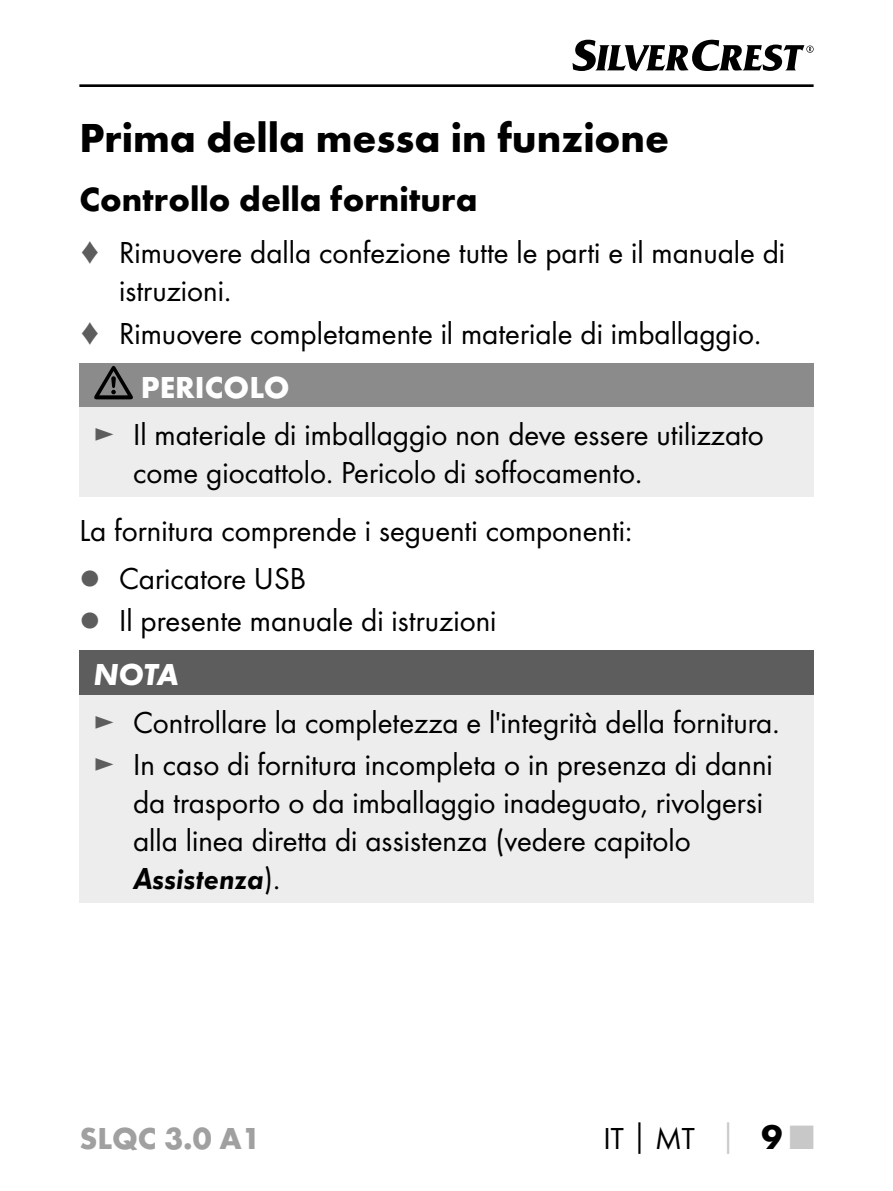
<style>
.page{position:relative;width:893px;height:1191px;background:#fff}
.page>*{position:absolute;margin:0;border:0;box-sizing:border-box;transform-origin:0 0}
.t1{font:700 42px "Futura";color:#000}
.t2{font:700 35px "Futura";color:#000}
.t3{font:31.5px/37.8px "Futura Boo";color:#000}
.t4{font:31.5px "Futura Dem Obl";color:#000}
.t5{font:700 31.5px "Futura";color:#a0a0a0}
.t6{font:700 31.5px "Futura";color:#fff}
.t7{font:italic 700 31.5px "Futura";color:#fff}
.s1{color:#5d5d5d}
.s2{font-family:"Futura Boo"}
.s3{font-family:"Futura";font-weight:700}
.s4{font-family:"Futura";font-weight:700;color:#c8c8c8}
.s5{font-family:"Futura";font-weight:700;font-size:35px}
.s6{font-family:"Futura";font-weight:700;font-size:35px;color:#c8c8c8}
</style>
<div class="page">
<hr style="left:79px;top:84px;width:735px;height:3px;background:#000">
<svg style="left:573px;top:40px;width:241px;height:31px"></svg>
<div style="left:79px;top:363px;width:735px;height:45px;background:#8b8b8b"></div>
<div style="left:79px;top:408px;width:735px;height:89px;background:#ededed"></div>
<svg style="left:94px;top:366px;width:39px;height:33px"></svg>
<div style="left:79px;top:650px;width:735px;height:45px;background:#5d5d5d"></div>
<div style="left:79px;top:695px;width:735px;height:208px;background:#ededed"></div>
<h1 class="t1" style="left:79px;top:112px;width:591px">Prima della messa in funzione</h1>
<p class="t2" style="left:79px;top:177px;width:399px">Controllo della fornitura</p>
<p class="t3" style="left:119px;top:234px;width:668px;text-indent:-40px"><span class="s1">♦</span> Rimuovere dalla confezione tutte le parti e il manuale di istruzioni.</p>
<p class="t3" style="left:79px;top:314px;width:679px"><span class="s1">♦</span> Rimuovere completamente il materiale di imballaggio.</p>
<p class="t6" style="left:141px;top:368px;width:150px">PERICOLO</p>
<p class="t3" style="left:133px;top:416px;width:632px;text-indent:-40px"><span class="s1">►</span> Il materiale di imballaggio non deve essere utilizzato come giocattolo. Pericolo di soffocamento.</p>
<p class="t3" style="left:79px;top:506px;width:554px;line-height:47.6px">La fornitura comprende i seguenti componenti: <span class="s1">▯</span> Caricatore USB</p>
<p class="t3" style="left:79px;top:601px;width:419px"><span class="s1">▯</span> Il presente manuale di istruzioni</p>
<p class="t7" style="left:93px;top:655px;width:87px">NOTA</p>
<p class="t3" style="left:93px;top:700px;width:684px;line-height:42.7px"><span class="s1">►</span> Controllare la completezza e l'integrità della fornitura. <span class="s1">►</span> In caso di fornitura incompleta o in presenza di danni</p>
<p class="t3" style="left:133px;top:783px;width:631px">da trasporto o da imballaggio inadeguato, rivolgersi alla linea diretta di assistenza (vedere capitolo</p>
<p class="t4" style="left:133px;top:860px;width:145px">Assistenza<span class="s2">).</span></p>
<p class="t5" style="left:79px;top:1119px;width:183px">SLQC 3.0 A1</p>
<p class="t3" style="left:603px;top:1119px;width:212px">IT<span class="s3">│</span>MT <span class="s4">│</span> <span class="s5">9</span> <span class="s6">■</span></p>
</div>
